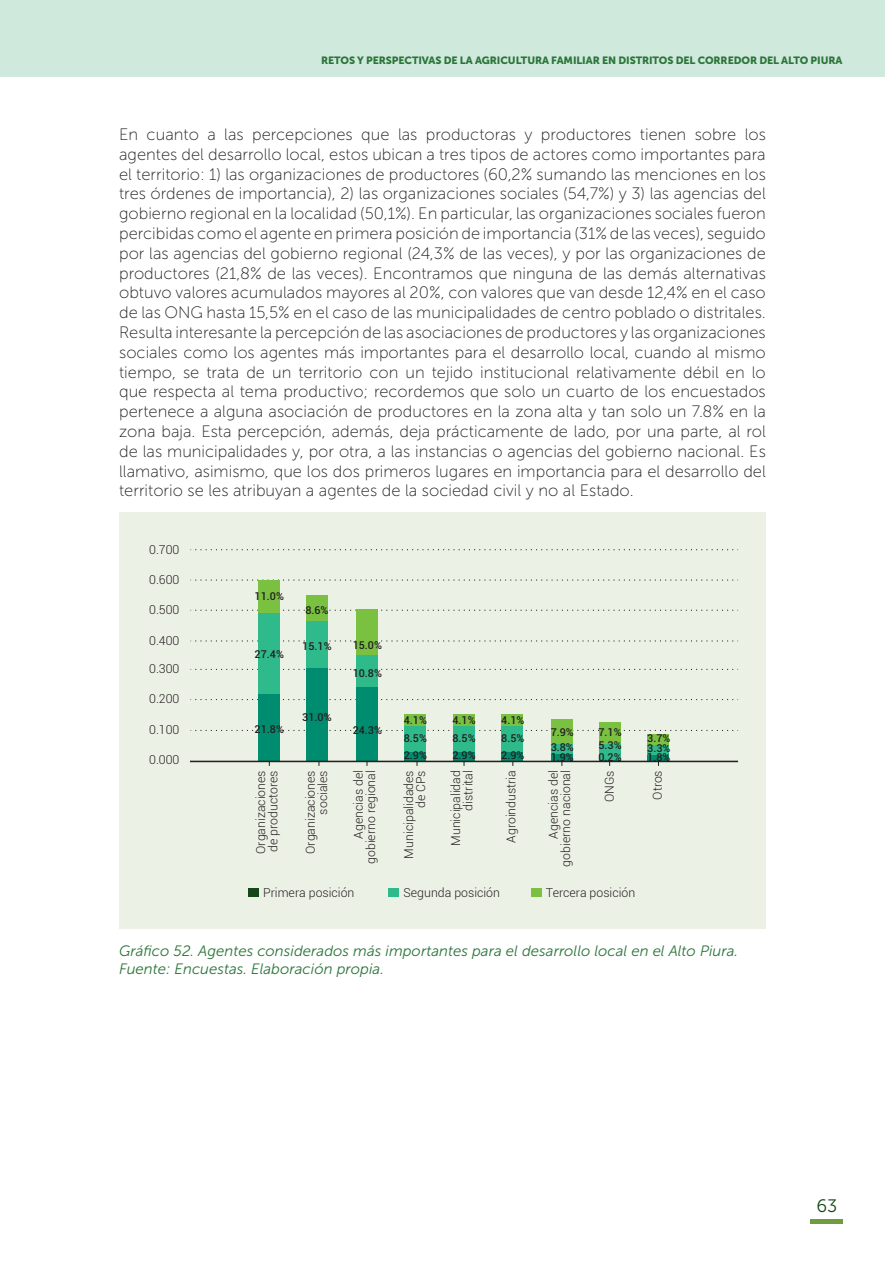
<style>
.page{position:relative;width:885px;height:1263px;background:#fff}
.page>*{position:absolute;margin:0;border:0;box-sizing:border-box;transform-origin:0 0}
.t1{font:18px "Museo Sans 300";color:#144719}
.CAJA_DE_TEXTO{font:16.5px/19.8px "Museo Sans 100";color:#231f20;text-align:justify}
.FUENTE{font:italic 15px/18px "Museo Sans 300";color:#2c7539}
.t2{font:300 12.3px/12.3px "Roboto";color:#231f20;text-align:right}
.t3{font:500 10.8px/15px "Roboto";color:#231f20}
.t4{font:10.5px "Museo Sans 900";letter-spacing:-.01em;color:#2c7539}
</style>
<div class="page">
<div style="left:0;top:0;width:884px;height:77px;background:#d0e9dd"></div>
<div style="left:119px;top:512px;width:646px;height:417px;background:#ecf1e5"></div>
<svg style="left:191px;top:730px;width:547px;height:1px"></svg>
<svg style="left:191px;top:699px;width:547px;height:1px"></svg>
<svg style="left:191px;top:669px;width:547px;height:1px"></svg>
<svg style="left:191px;top:641px;width:547px;height:1px"></svg>
<svg style="left:191px;top:610px;width:547px;height:1px"></svg>
<svg style="left:191px;top:580px;width:547px;height:1px"></svg>
<svg style="left:191px;top:549px;width:547px;height:1px"></svg>
<div style="left:258px;top:694px;width:22px;height:67px;background:#008d6f"></div>
<div style="left:258px;top:612px;width:22px;height:82px;background:#2fba8c"></div>
<div style="left:258px;top:580px;width:22px;height:32px;background:#7ac142"></div>
<div style="left:306px;top:667px;width:22px;height:94px;background:#008d6f"></div>
<div style="left:306px;top:621px;width:22px;height:46px;background:#2fba8c"></div>
<div style="left:306px;top:596px;width:22px;height:25px;background:#7ac142"></div>
<div style="left:356px;top:687px;width:22px;height:74px;background:#008d6f"></div>
<div style="left:356px;top:655px;width:22px;height:32px;background:#2fba8c"></div>
<div style="left:356px;top:610px;width:22px;height:45px;background:#7ac142"></div>
<div style="left:404px;top:751px;width:22px;height:10px;background:#008d6f"></div>
<div style="left:404px;top:726px;width:22px;height:25px;background:#2fba8c"></div>
<div style="left:404px;top:714px;width:22px;height:12px;background:#7ac142"></div>
<div style="left:452px;top:751px;width:22px;height:10px;background:#008d6f"></div>
<div style="left:452px;top:726px;width:22px;height:25px;background:#2fba8c"></div>
<div style="left:452px;top:714px;width:22px;height:12px;background:#7ac142"></div>
<div style="left:501px;top:751px;width:22px;height:10px;background:#008d6f"></div>
<div style="left:501px;top:726px;width:22px;height:25px;background:#2fba8c"></div>
<div style="left:501px;top:714px;width:22px;height:12px;background:#7ac142"></div>
<div style="left:551px;top:754px;width:21px;height:7px;background:#008d6f"></div>
<div style="left:551px;top:743px;width:21px;height:11px;background:#2fba8c"></div>
<div style="left:551px;top:719px;width:21px;height:24px;background:#7ac142"></div>
<svg style="left:598px;top:760px;width:22px;height:6px"></svg>
<div style="left:598px;top:743px;width:22px;height:17px;background:#2fba8c"></div>
<div style="left:598px;top:722px;width:22px;height:21px;background:#7ac142"></div>
<div style="left:647px;top:755px;width:22px;height:6px;background:#008d6f"></div>
<div style="left:647px;top:744px;width:22px;height:11px;background:#2fba8c"></div>
<div style="left:647px;top:734px;width:22px;height:10px;background:#7ac142"></div>
<hr style="left:190px;top:761px;width:548px;height:1px;background:#231f20">
<div style="left:248px;top:888px;width:10px;height:9px;background:#144719"></div>
<div style="left:388px;top:888px;width:11px;height:9px;background:#2fba8c"></div>
<div style="left:531px;top:888px;width:10px;height:9px;background:#7ac142"></div>
<hr style="left:810px;top:1219px;width:32px;height:4px;background:#709b3f">
<p class="t4" style="left:321px;top:54px;width:523px">RETOS Y PERSPECTIVAS DE LA AGRICULTURA FAMILIAR EN DISTRITOS DEL CORREDOR DEL ALTO PIURA</p>
<p class="CAJA_DE_TEXTO" style="left:119px;top:125px;width:648px">En cuanto a las percepciones que las productoras y productores tienen sobre los agentes del desarrollo local, estos ubican a tres tipos de actores como importantes para el territorio: 1) las organizaciones de productores (60,2% sumando las menciones en los tres órdenes de importancia), 2) las organizaciones sociales (54,7%) y 3) las agencias del gobierno regional en la localidad (50,1%). En particular, las organizaciones sociales fueron percibidas como el agente en primera posición de importancia (31% de las veces), seguido por las agencias del gobierno regional (24,3% de las veces), y por las organizaciones de productores (21,8% de las veces). Encontramos que ninguna de las demás alternativas obtuvo valores acumulados mayores al 20%, con valores que van desde 12,4% en el caso de las ONG hasta 15,5% en el caso de las municipalidades de centro poblado o distritales.<br>Resulta interesante la percepción de las asociaciones de productores y las organizaciones sociales como los agentes más importantes para el desarrollo local, cuando al mismo tiempo, se trata de un territorio con un tejido institucional relativamente débil en lo que respecta al tema productivo; recordemos que solo un cuarto de los encuestados pertenece a alguna asociación de productores en la zona alta y tan solo un 7.8% en la zona baja. Esta percepción, además, deja prácticamente de lado, por una parte, al rol de las municipalidades y, por otra, a las instancias o agencias del gobierno nacional. Es llamativo, asimismo, que los dos primeros lugares en importancia para el desarrollo del territorio se les atribuyan a agentes de la sociedad civil y no al Estado.</p>
<p class="t2" style="left:149px;top:543px;width:32px">0.700</p>
<p class="t2" style="left:149px;top:573px;width:32px">0.600</p>
<p class="t3" style="left:254px;top:588px;width:31px">11.0%</p>
<p class="t2" style="left:149px;top:603px;width:32px">0.500</p>
<p class="t3" style="left:305px;top:602px;width:25px">8.6%</p>
<p class="t2" style="left:149px;top:634px;width:32px">0.400</p>
<p class="t3" style="left:254px;top:646px;width:31px">27.4%</p>
<p class="t3" style="left:302px;top:638px;width:31px">15.1%</p>
<p class="t3" style="left:352px;top:637px;width:31px">15.0%</p>
<p class="t2" style="left:149px;top:662px;width:32px">0.300</p>
<p class="t3" style="left:352px;top:665px;width:31px">10.8%</p>
<p class="t2" style="left:149px;top:692px;width:32px">0.200</p>
<p class="t2" style="left:149px;top:723px;width:32px">0.100</p>
<p class="t2" style="left:149px;top:753px;width:32px">0.000</p>
<p class="t3" style="left:254px;top:721px;width:31px">21.8%</p>
<p class="t3" style="left:302px;top:710px;width:31px">31.0%</p>
<p class="t3" style="left:352px;top:722px;width:31px">24.3%</p>
<p class="t3" style="left:404px;top:712px;width:25px">4.1%</p>
<p class="t3" style="left:404px;top:730px;width:25px">8.5%</p>
<p class="t3" style="left:404px;top:747px;width:25px">2.9%</p>
<p class="t3" style="left:452px;top:712px;width:25px">4.1%</p>
<p class="t3" style="left:452px;top:730px;width:25px">8.5%</p>
<p class="t3" style="left:452px;top:747px;width:25px">2.9%</p>
<p class="t3" style="left:501px;top:712px;width:25px">4.1%</p>
<p class="t3" style="left:501px;top:730px;width:25px">8.5%</p>
<p class="t3" style="left:501px;top:747px;width:25px">2.9%</p>
<p class="t3" style="left:550px;top:724px;width:25px">7.9%<br>3.8%</p>
<p class="t3" style="left:550px;top:749px;width:25px">1.9%</p>
<p class="t3" style="left:598px;top:749px;width:25px">0.2%</p>
<p class="t3" style="left:598px;top:724px;width:25px">7.1%</p>
<p class="t3" style="left:598px;top:738px;width:25px">5.3%</p>
<p class="t3" style="left:647px;top:730px;width:25px">3.7%</p>
<p class="t3" style="left:647px;top:740px;width:25px">3.3%</p>
<p class="t3" style="left:647px;top:749px;width:25px">1.8%</p>
<p class="t2" style="left:254px;top:854px;width:85px;text-align:left;rotate:-90deg">Organizaciones de productores</p>
<p class="t2" style="left:304px;top:854px;width:85px;rotate:-90deg">Organizaciones sociales</p>
<p class="t2" style="left:352px;top:864px;width:95px;rotate:-90deg">Agencias del gobierno regional</p>
<p class="t2" style="left:402px;top:858px;width:90px;rotate:-90deg">Municipalidades de CPs</p>
<p class="t2" style="left:449px;top:846px;width:77px;rotate:-90deg">Municipalidad distrital</p>
<p class="t2" style="left:504px;top:843px;width:74px;rotate:-90deg">Agroindustria</p>
<p class="t2" style="left:547px;top:866px;width:98px;rotate:-90deg">Agencias del gobierno nacional</p>
<p class="t2" style="left:602px;top:802px;width:33px;rotate:-90deg">ONGs</p>
<p class="t2" style="left:650px;top:800px;width:31px;rotate:-90deg">Otros</p>
<p class="t2" style="left:263px;top:886px;width:93px">Primera posición</p>
<p class="t2" style="left:403px;top:886px;width:98px">Segunda posición</p>
<p class="t2" style="left:546px;top:886px;width:91px">Tercera posición</p>
<p class="FUENTE" style="left:119px;top:942px;width:620px">Gráfico 52. Agentes considerados más importantes para el desarrollo local en el Alto Piura.<br>Fuente: Encuestas. Elaboración propia.</p>
<p class="t1" style="left:816px;top:1196px;width:22px">63</p>
</div>
